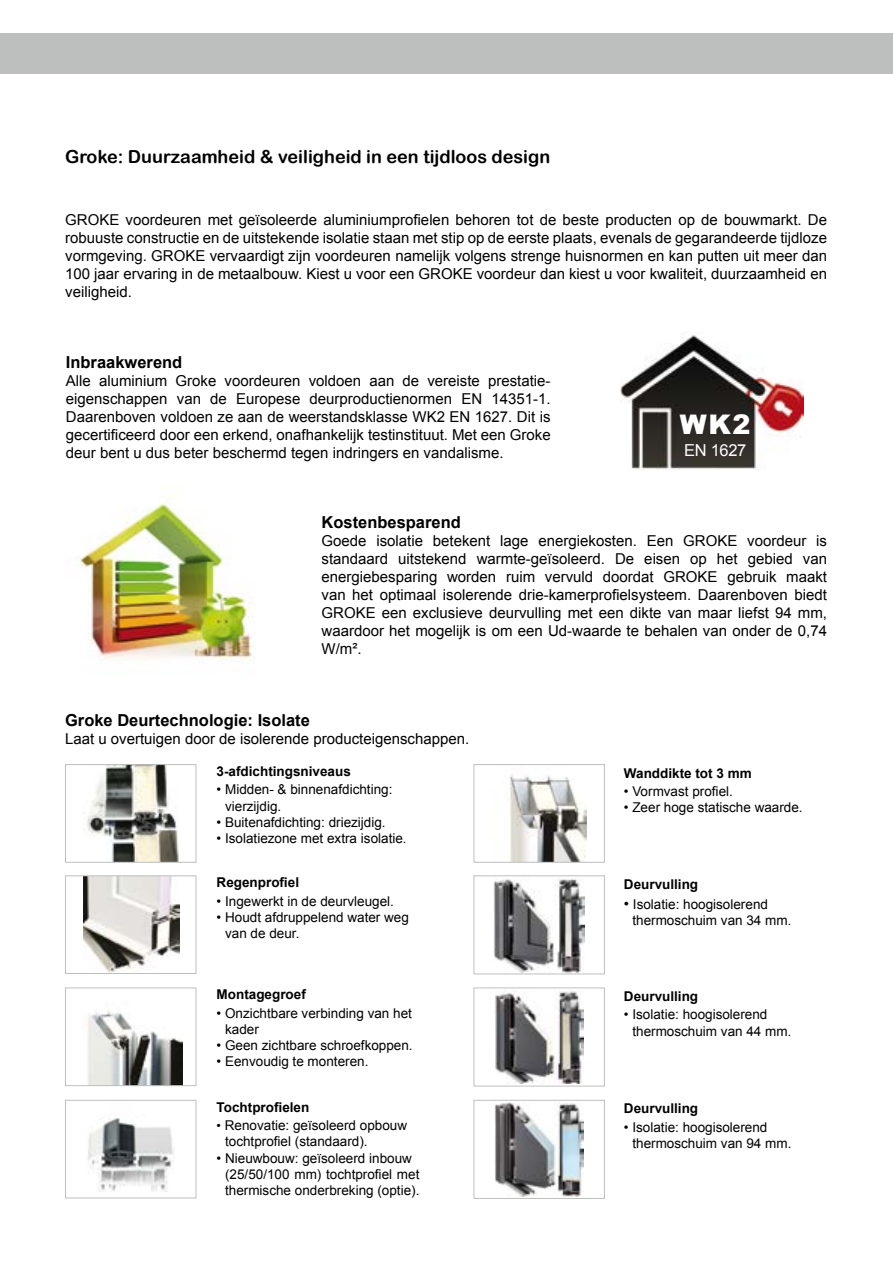
<style>
.page{position:relative;width:893px;height:1263px;background:#fff}
.page>*{position:absolute;margin:0;border:0;box-sizing:border-box;transform-origin:0 0}
.t1{font:900 27px "Arial";color:#fff}
.t2{font:18px "Arial Rounded MT Bold";color:#000}
.t3{font:700 16.5px "Arial";color:#000}
.t4{font:16.5px "Arial";letter-spacing:-.02em;color:#fff}
.t5{font:15px/18px "Arial";color:#000;text-align:justify}
.t6{font:13.5px/16.2px "Arial";color:#000}
.t7{font:700 13.5px "Arial";color:#000}
.s1{font-size:12.75px}
.s2{font-size:15px}
</style>
<div class="page">
<div style="left:0;top:33px;width:893px;height:41px;background:#bdbfbe"></div>
<img style="left:621px;top:335px;width:183px;height:136px">
<img style="left:79px;top:496px;width:176px;height:165px">
<img style="left:508px;top:774px;width:79px;height:87px">
<div style="left:474px;top:764px;width:131px;height:99px;border:1px solid #bdbfbe"></div>
<img style="left:84px;top:877px;width:96px;height:95px">
<div style="left:65px;top:875px;width:131px;height:99px;border:1px solid #bdbfbe"></div>
<img style="left:87px;top:1010px;width:95px;height:74px">
<div style="left:65px;top:987px;width:131px;height:99px;border:1px solid #bdbfbe"></div>
<img style="left:84px;top:766px;width:95px;height:95px">
<div style="left:65px;top:764px;width:131px;height:99px;border:1px solid #bdbfbe"></div>
<img style="left:493px;top:877px;width:91px;height:95px">
<div style="left:474px;top:875px;width:131px;height:99px;border:1px solid #bdbfbe"></div>
<img style="left:495px;top:990px;width:88px;height:93px">
<div style="left:474px;top:987px;width:131px;height:99px;border:1px solid #bdbfbe"></div>
<img style="left:494px;top:1102px;width:89px;height:94px">
<div style="left:474px;top:1100px;width:131px;height:99px;border:1px solid #bdbfbe"></div>
<img style="left:88px;top:1118px;width:86px;height:73px">
<div style="left:65px;top:1100px;width:131px;height:98px;border:1px solid #bdbfbe"></div>
<p class="t2" style="left:65px;top:146px;width:487px">Groke: Duurzaamheid &amp; veiligheid in een tijdloos design</p>
<p class="t5" style="left:65px;top:211px;width:763px">GROKE voordeuren met geïsoleerde aluminiumprofielen behoren tot de beste producten op de bouwmarkt. De robuuste constructie en de uitstekende isolatie staan met stip op de eerste plaats, evenals de gegarandeerde tijdloze vormgeving. GROKE vervaardigt zijn voordeuren namelijk volgens strenge huisnormen en kan putten uit meer dan 100 jaar ervaring in de metaalbouw. Kiest u voor een GROKE voordeur dan kiest u voor kwaliteit, duurzaamheid en veiligheid.</p>
<p class="t3" style="left:66px;top:351px;width:118px">Inbraakwerend</p>
<p class="t5" style="left:66px;top:371px;width:486px">Alle aluminium Groke voordeuren voldoen aan de vereiste prestatie&shy;eigenschappen van de Europese deurproductienormen EN 14351-1.<br>Daarenboven voldoen ze aan de weerstandsklasse WK2 EN 1627. Dit is gecertificeerd door een erkend, onafhankelijk testinstituut. Met een Groke deur bent u dus beter beschermd tegen indringers en vandalisme.</p>
<h1 class="t1" style="left:680px;top:404px;width:72px">WK2</h1>
<p class="t4" style="left:684px;top:440px;width:64px">EN 1627</p>
<p class="t3" style="left:321px;top:511px;width:141px">Kostenbesparend</p>
<p class="t5" style="left:322px;top:532px;width:507px">Goede isolatie betekent lage energiekosten. Een GROKE voordeur is standaard uitstekend warmte-geïsoleerd. De eisen op het gebied van energiebesparing worden ruim vervuld doordat GROKE gebruik maakt van het optimaal isolerende drie-kamerprofielsysteem. Daarenboven biedt GROKE een exclusieve deurvulling met een dikte van maar liefst 94 mm, waardoor het mogelijk is om een Ud-waarde te behalen van onder de 0,74<br>W/m².</p>
<p class="t3" style="left:65px;top:709px;width:246px">Groke Deurtechnologie: Isolate</p>
<p class="t5" style="left:65px;top:730px;width:406px">Laat u overtuigen door de isolerende producteigenschappen.</p>
<p class="t7" style="left:217px;top:762px;width:136px">3-afdichtingsniveaus</p>
<p class="t6" style="left:225px;top:782px;width:169px;text-indent:-9px">• Midden- &amp; binnenafdichting: vierzijdig.</p>
<p class="t6" style="left:217px;top:814px;width:171px">• Buitenafdichting: driezijdig.</p>
<p class="t6" style="left:217px;top:830px;width:191px">• Isolatiezone met extra isolatie<span class="s1">.</span></p>
<p class="t7" style="left:217px;top:874px;width:84px">Regenprofiel</p>
<p class="t6" style="left:217px;top:893px;width:179px">• Ingewerkt in de deurvleugel.</p>
<p class="t6" style="left:225px;top:909px;width:185px;text-indent:-9px">• Houdt afdruppelend water weg van de deur.</p>
<p class="t7" style="left:217px;top:986px;width:91px">Montagegroef</p>
<p class="t6" style="left:225px;top:1005px;width:188px;text-indent:-9px">• Onzichtbare verbinding van het kader</p>
<p class="t6" style="left:217px;top:1037px;width:198px">• Geen zichtbare schroefkoppen.</p>
<p class="t6" style="left:217px;top:1054px;width:153px">• Eenvoudig te monteren.</p>
<p class="t7" style="left:217px;top:1098px;width:94px">Tochtprofielen</p>
<p class="t6" style="left:225px;top:1117px;width:184px;text-indent:-9px"><span class="s1">•</span> Renovatie: geïsoleerd opbouw tochtprofiel (standaard).</p>
<p class="t6" style="left:225px;top:1150px;width:196px;text-indent:-9px">• Nieuwbouw: geïsoleerd inbouw (25/50/100 mm) tochtprofiel met thermische onderbreking (optie).</p>
<p class="t7" style="left:624px;top:764px;width:129px">Wanddikte tot 3 mm</p>
<p class="t6" style="left:624px;top:783px;width:111px">• Vormvast profiel.</p>
<p class="t6" style="left:624px;top:799px;width:180px">• Zeer hoge statische waarde.</p>
<p class="t7" style="left:624px;top:875px;width:76px">Deurvulling</p>
<p class="t6" style="left:632px;top:896px;width:160px;text-indent:-9px"><span class="s2">•</span> Isolatie: hoogisolerend thermoschuim van 34 mm<span class="s1">.</span></p>
<p class="t7" style="left:624px;top:987px;width:76px">Deurvulling</p>
<p class="t6" style="left:632px;top:1006px;width:160px;text-indent:-9px">• Isolatie: hoogisolerend thermoschuim van 44 mm<span class="s1">.</span></p>
<p class="t7" style="left:624px;top:1099px;width:76px">Deurvulling</p>
<p class="t6" style="left:632px;top:1119px;width:161px;text-indent:-9px">• Isolatie: hoogisolerend thermoschuim van 94 mm.</p>
</div>
